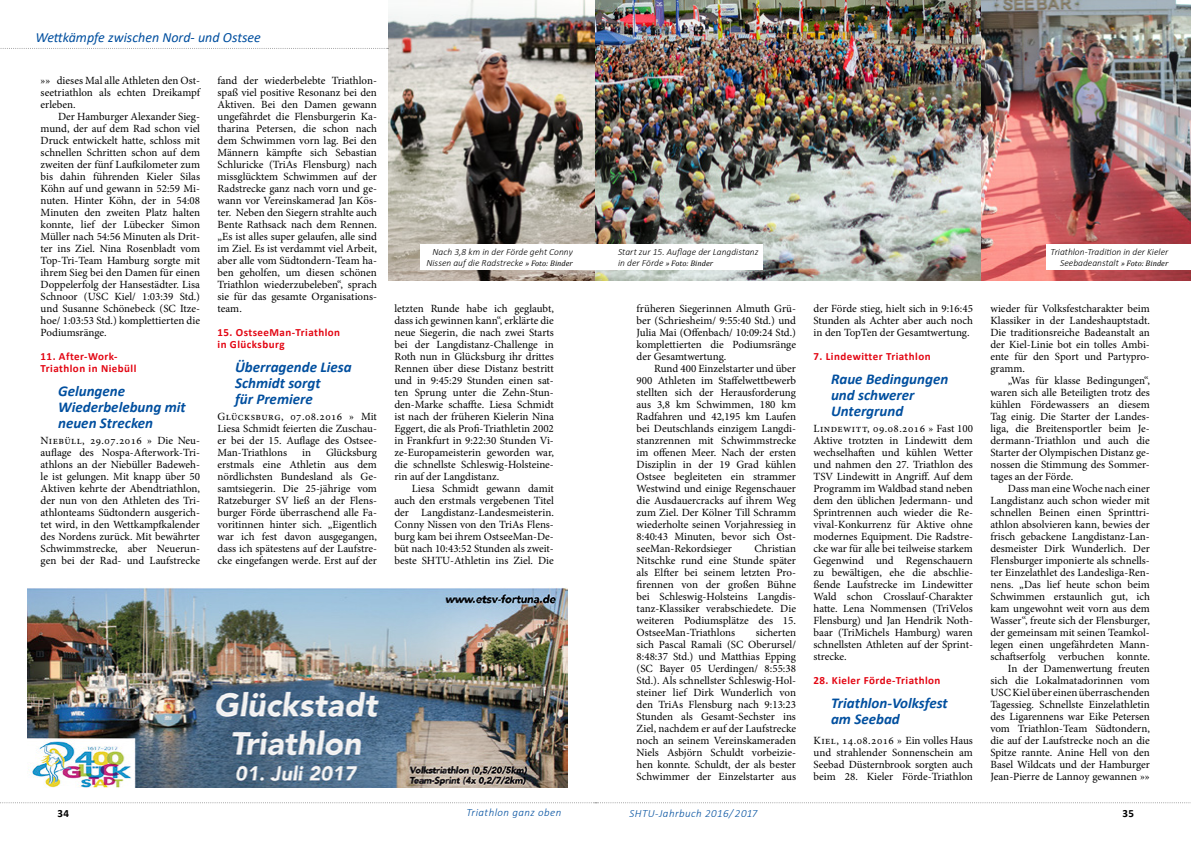
<style>
.page{position:relative;width:1191px;height:842px;background:#fff}
.page>*{position:absolute;margin:0;border:0;box-sizing:border-box;transform-origin:0 0}
.Artikel-Üschrift{font:italic 700 15px/16px "Calibri";color:#004f9f}
.t1{font:italic 14px "Calibri";color:#004f9f}
.fließ_mit_einzug{font:11px/12px "Minion Pro";color:#000;text-align:justify}
.fließ_ohne_einzug{font:11px/12px "Minion Pro";color:#000;text-align:justify}
.Artikel_-Kopfzeile_R{font:700 11px/12px "Calibri";letter-spacing:.04em;color:#e30613}
.t2{font:italic 300 11px "Calibri";letter-spacing:.04em;color:#004f9f}
.t3{font:700 11px "Calibri";color:#000}
.Bildunterschrift{font:italic 300 9.5px/11px "Calibri";color:#000;text-align:right}
.Bildunterschrift-2{font:italic 8px "Cambria";letter-spacing:.01em;color:#000}
.s1{font-family:"Cambria";font-weight:400;font-size:8px}
.s2{font-family:"Calibri";font-weight:300;font-size:9.5px}
</style>
<div class="page">
<img style="left:388px;top:0;width:803px;height:281px">
<div style="left:420px;top:244px;width:175px;height:25px;background:#fff"></div>
<img style="left:28px;top:588px;width:540px;height:199px">
<div style="left:595px;top:244px;width:168px;height:25px;background:#fff"></div>
<div style="left:1046px;top:244px;width:145px;height:25px;background:#fff"></div>
<svg style="left:0;top:802px;width:1191px;height:1px"></svg>
<svg style="left:0;top:48px;width:388px;height:1px"></svg>
<p class="t1" style="left:35px;top:28px;width:227px">Wettkämpfe zwischen Nord- und Ostsee</p>
<p class="fließ_ohne_einzug" style="left:41px;top:75px;width:161px">»» dieses Mal alle Athleten den Ost&shy;seetriathlon als echten Dreikampf erleben.</p>
<p class="fließ_mit_einzug" style="left:41px;top:111px;width:161px;text-indent:17px">Der Hamburger Alexander Sieg&shy;mund, der auf dem Rad schon viel Druck entwickelt hatte, schloss mit schnellen Schritten schon auf dem zweiten der fünf Laufkilometer zum bis dahin führenden Kieler Silas Köhn auf und gewann in 52:59 Mi&shy;nuten. Hinter Köhn, der in 54:08<br>Minuten den zweiten Platz halten konnte, lief der Lübecker Simon Müller nach 54:56 Minuten als Drit&shy;ter ins Ziel. Nina Rosenbladt vom Top-Tri-Team Hamburg sorgte mit ihrem Sieg bei den Damen für einen Doppelerfolg der Hansestädter. Lisa Schnoor (USC Kiel/ 1:03:39 Std.) und Susanne Schönebeck (SC Itze&shy;hoe/ 1:03:53 Std.) komplettierten die Podiumsränge.</p>
<p class="Artikel_-Kopfzeile_R" style="left:41px;top:350px;width:97px">11. After-Work-<br>Triathlon in Niebüll</p>
<p class="Artikel-Üschrift" style="left:58px;top:383px;width:129px">Gelungene<br>Wiederbelebung mit neuen Strecken</p>
<p class="fließ_ohne_einzug" style="left:41px;top:435px;width:161px">Niebüll, 29.07.2016 » Die Neu&shy;auflage des Nospa-Afterwork-Tri&shy;athlons an der Niebüller Badeweh&shy;le ist gelungen. Mit knapp über 50<br>Aktiven kehrte der Abendtriathlon, der nun von den Athleten des Tri&shy;athlonteams Südtondern ausgerich&shy;tet wird, in den Wettkampfkalender des Nordens zurück. Mit bewährter Schwimmstrecke, aber Neuerun&shy;gen bei der Rad- und Laufstrecke</p>
<p class="fließ_ohne_einzug" style="left:217px;top:75px;width:161px">fand der wiederbelebte Triathlon&shy;spaß viel positive Resonanz bei den Aktiven. Bei den Damen gewann ungefährdet die Flensburgerin Ka&shy;tharina Petersen, die schon nach dem Schwimmen vorn lag. Bei den Männern kämpfte sich Sebastian Schluricke (TriAs Flensburg) nach missglücktem Schwimmen auf der Radstrecke ganz nach vorn und ge&shy;wann vor Vereinskamerad Jan Kös&shy;ter. Neben den Siegern strahlte auch Bente Rathsack nach dem Rennen. „Es ist alles super gelaufen, alle sind im Ziel. Es ist verdammt viel Arbeit, aber alle vom Südtondern-Team ha&shy;ben geholfen, um diesen schönen Triathlon wiederzubeleben“, sprach sie für das gesamte Organisations&shy;team.</p>
<p class="Artikel_-Kopfzeile_R" style="left:217px;top:326px;width:124px">15. OstseeMan-Triathlon in Glücksburg</p>
<p class="Artikel-Üschrift" style="left:235px;top:359px;width:118px">Überragende Liesa<br>Schmidt sorgt<br>für Premiere</p>
<p class="fließ_ohne_einzug" style="left:217px;top:411px;width:161px">Glücksburg, 07.08.2016 » Mit Liesa Schmidt feierten die Zuschau&shy;er bei der 15. Auflage des Ostsee-Man-Triathlons</p>
<p class="fließ_ohne_einzug" style="left:217px;top:447px;width:161px;text-indent:109px">Glücksburg erstmals eine Athletin aus dem nördlichsten Bundesland als Ge&shy;samtsiegerin. Die 25-jährige vom Ratzeburger SV ließ an der Flens&shy;burger Förde überraschend alle Fa&shy;voritinnen hinter sich. „Eigentlich war ich fest davon ausgegangen, dass ich spätestens auf der Laufstre&shy;cke eingefangen werde. Erst auf der</p>
<p class="fließ_ohne_einzug" style="left:302px;top:447px;width:10px">in</p>
<p class="Bildunterschrift" style="left:426px;top:246px;width:148px">Nach 3,8 km in der Förde geht Conny<br>Nissen auf die Radstrecke <span class="s1">» Foto: Binder</span></p>
<p class="fließ_ohne_einzug" style="left:394px;top:303px;width:161px">letzten Runde habe ich geglaubt, dass ich gewinnen kann“, erklärte die neue Siegerin, die nach zwei Starts bei der Langdistanz-Challenge in Roth nun in Glücksburg ihr drittes Rennen über diese Distanz bestritt und in 9:45:29 Stunden einen sat&shy;ten Sprung unter die Zehn-Stun&shy;den-Marke schaffte. Liesa Schmidt ist nach der früheren Kielerin Nina Eggert, die als Profi-Triathletin 2002 in Frankfurt in 9:22:30 Stunden Vi&shy;ze-Europameisterin geworden war, die schnellste Schleswig-Holsteine&shy;rin auf der Langdistanz.</p>
<p class="fließ_mit_einzug" style="left:394px;top:483px;width:161px;text-indent:17px">Liesa Schmidt gewann damit auch den erstmals vergebenen Titel der Langdistanz-Landesmeisterin.<br>Conny Nissen von den TriAs Flens&shy;burg kam bei ihrem OstseeMan-De&shy;büt nach 10:43:52 Stunden als zweit&shy;beste SHTU-Athletin ins Ziel. Die</p>
<p class="Bildunterschrift" style="left:618px;top:246px;width:142px">Start zur 15. Auflage der Langdistanz</p>
<p class="Bildunterschrift-2" style="left:618px;top:257px;width:96px"><span class="s2">in der Förde</span> » Foto: Binder</p>
<p class="Bildunterschrift" style="left:1050px;top:246px;width:119px">Triathlon-Tradition in der Kieler<br>Seebadeanstalt <span class="s1">» Foto: Binder</span></p>
<p class="fließ_mit_einzug" style="left:636px;top:303px;width:161px">früheren Siegerinnen Almuth Grü&shy;ber (Schriesheim/ 9:55:40 Std.) und Julia Mai (Offenbach/ 10:09:24 Std.) komplettierten die Podiumsränge der Gesamtwertung.</p>
<p class="fließ_mit_einzug" style="left:636px;top:363px;width:161px;text-indent:17px">Rund 400 Einzelstarter und über 900 Athleten im Staffelwettbewerb stellten sich der Herausforderung aus 3,8 km Schwimmen, 180 km Radfahren und 42,195 km Laufen bei Deutschlands einzigem Langdi&shy;stanzrennen mit Schwimmstrecke im offenen Meer. Nach der ersten Disziplin in der 19 Grad kühlen Ostsee begleiteten ein strammer Westwind und einige Regenschauer die Ausdauercracks auf ihrem Weg zum Ziel. Der Kölner Till Schramm wiederholte seinen Vorjahressieg in 8:40:43 Minuten, bevor sich Ost&shy;seeMan-Rekordsieger</p>
<p class="fließ_mit_einzug" style="left:813px;top:303px;width:161px">der Förde stieg, hielt sich in 9:16:45<br>Stunden als Achter aber auch noch in den TopTen der Gesamtwertung.</p>
<p class="Artikel_-Kopfzeile_R" style="left:813px;top:350px;width:119px">7. Lindewitter Triathlon</p>
<p class="Artikel-Üschrift" style="left:831px;top:371px;width:119px">Raue Bedingungen und schwerer<br>Untergrund</p>
<p class="fließ_ohne_einzug" style="left:813px;top:423px;width:161px">Lindewitt, 09.08.2016 » Fast 100<br>Aktive trotzten in Lindewitt dem wechselhaften und kühlen Wetter und nahmen den 27. Triathlon des TSV Lindewitt in Angriff. Auf dem Programm im Waldbad stand neben dem den üblichen Jedermann- und Sprintrennen auch wieder die Re&shy;vival-Konkurrenz für Aktive ohne modernes Equipment. Die Radstre&shy;cke war für alle bei teilweise starkem Gegenwind und Regenschauern zu bewältigen, ehe die abschlie&shy;ßende Laufstrecke im Lindewitter Wald schon Crosslauf-Charakter hatte. Lena Nommensen (TriVelos Flensburg) und Jan Hendrik Noth&shy;baar (TriMichels Hamburg) waren schnellsten Athleten auf der Sprint&shy;strecke.</p>
<p class="Artikel_-Kopfzeile_R" style="left:813px;top:674px;width:128px">28. Kieler Förde-Triathlon</p>
<p class="Artikel-Üschrift" style="left:831px;top:695px;width:118px">Triathlon-Volksfest am Seebad</p>
<p class="fließ_ohne_einzug" style="left:813px;top:735px;width:161px">Kiel, 14.08.2016 » Ein volles Haus und strahlender Sonnenschein am Seebad Düsternbrook sorgten auch beim 28. Kieler Förde-Triathlon</p>
<p class="fließ_ohne_einzug" style="left:990px;top:303px;width:161px">wieder für Volksfestcharakter beim Klassiker in der Landeshauptstadt.<br>Die traditionsreiche Badeanstalt an der Kiel-Linie bot ein tolles Ambi&shy;ente für den Sport und Partypro&shy;gramm.</p>
<p class="fließ_mit_einzug" style="left:990px;top:375px;width:161px;text-indent:17px">„Was für klasse Bedingungen“, waren sich alle Beteiligten trotz des kühlen Fördewassers an diesem Tag einig. Die Starter der Landes&shy;liga, die Breitensportler beim Je&shy;dermann-Triathlon und auch die Starter der Olympischen Distanz ge&shy;nossen die Stimmung des Sommer&shy;tages an der Förde.</p>
<p class="fließ_mit_einzug" style="left:990px;top:483px;width:161px;text-indent:17px">Dass man eine Woche nach einer Langdistanz auch schon wieder mit schnellen Beinen einen Sprinttri&shy;athlon absolvieren kann, bewies der frisch gebackene Langdistanz-Lan&shy;desmeister Dirk Wunderlich. Der Flensburger imponierte als schnells&shy;ter Einzelathlet des Landesliga-Ren&shy;nens. „Das lief heute schon beim Schwimmen erstaunlich gut, ich kam ungewohnt weit vorn aus dem Wasser“, freute sich der Flensburger, der gemeinsam mit seinen Teamkol&shy;legen einen ungefährdeten Mann&shy;schaftserfolg verbuchen konnte.</p>
<p class="fließ_mit_einzug" style="left:990px;top:663px;width:161px;text-indent:17px">In der Damenwertung freuten sich die Lokalmatadorinnen vom USC Kiel über einen überraschenden Tagessieg. Schnellste Einzelathletin des Ligarennens war Eike Petersen vom Triathlon-Team Südtondern, die auf der Laufstrecke noch an die Spitze rannte. Anine Hell von den Basel Wildcats und der Hamburger Jean-Pierre de Lannoy gewannen »»</p>
<p class="fließ_mit_einzug" style="left:636px;top:543px;width:161px;text-indent:118px">Christian Nitschke rund eine Stunde später als Elfter bei seinem letzten Pro&shy;firennen von der großen Bühne bei Schleswig-Holsteins Langdis&shy;tanz-Klassiker verabschiedete. Die weiteren Podiumsplätze des 15.<br>OstseeMan-Triathlons</p>
<p class="fließ_mit_einzug" style="left:636px;top:627px;width:161px;text-indent:119px">sicherten sich Pascal Ramali (SC Oberursel/ 8:48:37 Std.) und Matthias Epping (SC Bayer 05 Uerdingen/ 8:55:38<br>Std.). Als schnellster Schleswig-Hol&shy;steiner lief Dirk Wunderlich von den TriAs Flensburg nach 9:13:23<br>Stunden als Gesamt-Sechster ins Ziel, nachdem er auf der Laufstrecke noch an seinem Vereinskameraden Niels Asbjörn Schuldt vorbeizie&shy;hen konnte. Schuldt, der als bester Schwimmer der Einzelstarter aus</p>
<p class="t3" style="left:58px;top:806px;width:13px">34</p>
<p class="t2" style="left:466px;top:806px;width:97px">Triathlon ganz oben</p>
<p class="t2" style="left:629px;top:807px;width:129px">SHTU-Jahrbuch 2016/ 2017</p>
<p class="t3" style="left:1122px;top:806px;width:13px">35</p>
</div>
